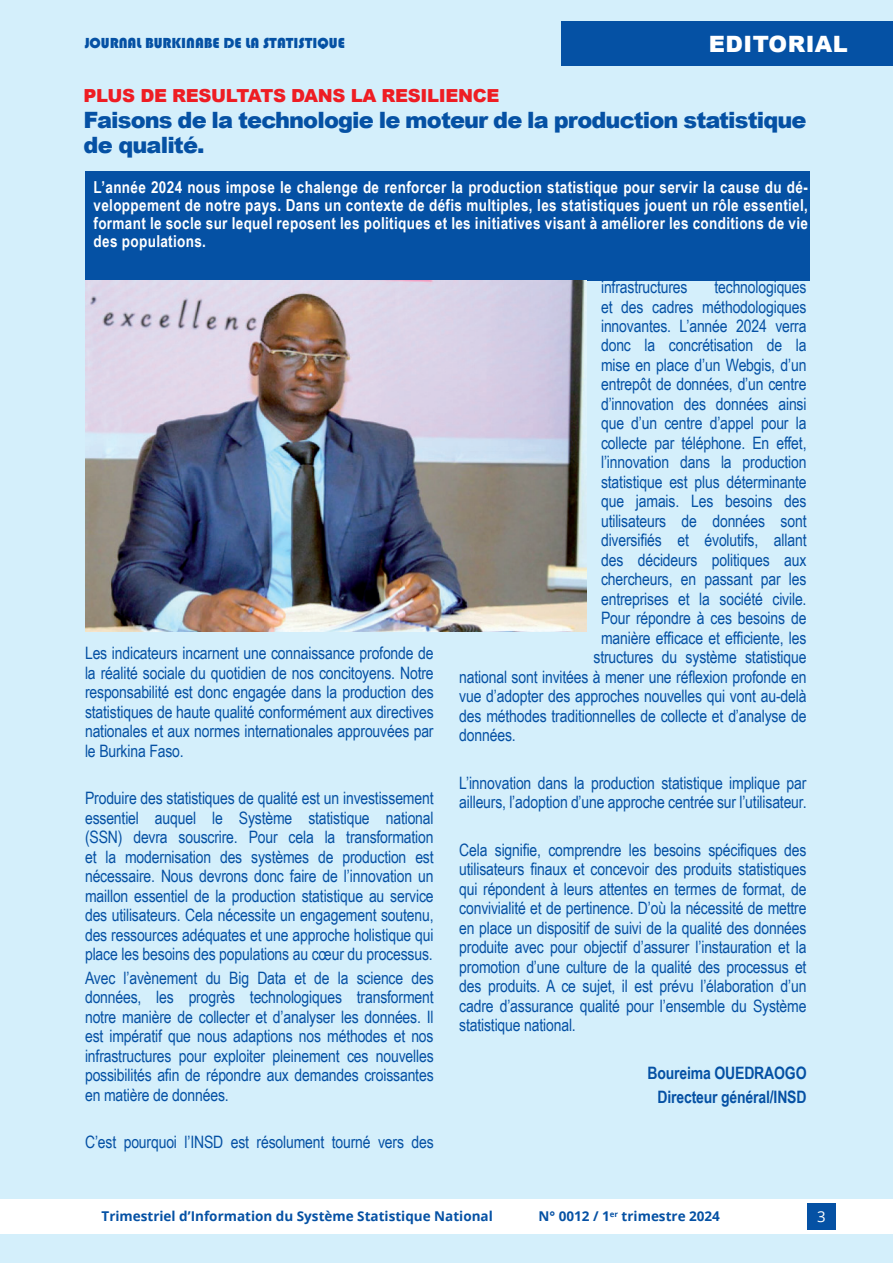
<style>
.page{position:relative;width:893px;height:1263px;background:#d4effb}
.page>*{position:absolute;margin:0;border:0;box-sizing:border-box;transform-origin:0 0}
.t1{font:900 22.5px/25.5px "Arial";letter-spacing:-.04em;color:#0551a4}
.t2{font:900 22.5px "Arial";letter-spacing:.02em;color:#fff}
.t3{font:900 18px "Arial";letter-spacing:-.02em;color:#ee1d23}
.t4{font:17.1px/19.5px "Arial Narrow";letter-spacing:-.01em;color:#0551a4;text-align:justify}
.t5{font:700 17.1px/23.7px "Arial Narrow";letter-spacing:-.01em;color:#0551a4;text-align:center}
.t6{font:700 16.5px/18px "Arial Narrow";letter-spacing:.02em;color:#fff;text-align:justify}
.t7{font:15px "Bauhaus 93";color:#0551a4}
.t8{font:15px "Open Sans";color:#fff}
.t9{font:700 13.5px "Open Sans";color:#0551a4}
</style>
<div class="page">
<div style="left:0;top:1199px;width:893px;height:34px;background:#fff"></div>
<div style="left:806px;top:1203px;width:30px;height:26px;background:#0551a4"></div>
<div style="left:85px;top:171px;width:724px;height:110px;background:#0551a4"></div>
<div style="left:561px;top:21px;width:332px;height:45px;background:#0551a4"></div>
<img style="left:85px;top:281px;width:502px;height:350px">
<p class="t7" style="left:85px;top:34px;width:261px">JOURNAL BURKINABE DE LA STATISTIQUE</p>
<h1 class="t2" style="left:709px;top:27px;width:141px">EDITORIAL</h1>
<p class="t3" style="left:84px;top:83px;width:417px">PLUS DE RESULTATS DANS LA RESILIENCE</p>
<h1 class="t1" style="left:84px;top:106px;width:724px">Faisons de la technologie le moteur de la production statistique de qualité.</h1>
<p class="t6" style="left:94px;top:177px;width:716px">L’année 2024 nous impose le chalenge de renforcer la production statistique pour servir la cause du dé&shy;veloppement de notre pays. Dans un contexte de défis multiples, les statistiques jouent un rôle essentiel, formant le socle sur lequel reposent les politiques et les initiatives visant à améliorer les conditions de vie des populations.</p>
<p class="t4" style="left:85px;top:643px;width:350px">Les indicateurs incarnent une connaissance profonde de la réalité sociale du quotidien de nos concitoyens. Notre responsabilité est donc engagée dans la production des statistiques de haute qualité conformément aux directives nationales et aux normes internationales approuvées par le Burkina Faso.</p>
<p class="t4" style="left:85px;top:788px;width:350px">Produire des statistiques de qualité est un investissement essentiel auquel le Système statistique national (SSN) devra souscrire. Pour cela la transformation et la modernisation des systèmes de production est nécessaire. Nous devrons donc faire de l’innovation un maillon essentiel de la production statistique au service des utilisateurs. Cela nécessite un engagement soutenu, des ressources adéquates et une approche holistique qui place les besoins des populations au cœur du processus.</p>
<p class="t4" style="left:85px;top:967px;width:350px">Avec l’avènement du Big Data et de la science des données, les progrès technologiques transforment notre manière de collecter et d’analyser les données. Il est impératif que nous adaptions nos méthodes et nos infrastructures pour exploiter pleinement ces nouvelles possibilités afin de répondre aux demandes croissantes en matière de données.</p>
<p class="t4" style="left:85px;top:1132px;width:350px">C’est pourquoi l’INSD est résolument tourné vers des</p>
<p class="t4" style="left:601px;top:277px;width:88px">infrastructures</p>
<p class="t4" style="left:714px;top:277px;width:94px">technologiques</p>
<p class="t4" style="left:601px;top:296px;width:207px">et des cadres méthodologiques</p>
<p class="t4" style="left:601px;top:316px;width:207px">innovantes. L’année 2024 verra</p>
<p class="t4" style="left:601px;top:335px;width:207px">donc la concrétisation de la</p>
<p class="t4" style="left:601px;top:355px;width:207px">mise en place d’un Webgis, d’un</p>
<p class="t4" style="left:601px;top:374px;width:207px">entrepôt de données, d’un centre</p>
<p class="t4" style="left:601px;top:394px;width:207px">d’innovation des données ainsi</p>
<p class="t4" style="left:601px;top:413px;width:207px">que d’un centre d’appel pour la</p>
<p class="t4" style="left:601px;top:433px;width:207px">collecte par téléphone. En effet,</p>
<p class="t4" style="left:601px;top:452px;width:207px">l’innovation dans la production</p>
<p class="t4" style="left:601px;top:471px;width:207px">statistique est plus déterminante</p>
<p class="t4" style="left:601px;top:491px;width:207px">que jamais. Les besoins des</p>
<p class="t4" style="left:601px;top:510px;width:207px">utilisateurs de données sont</p>
<p class="t4" style="left:601px;top:530px;width:207px">diversifiés et évolutifs, allant</p>
<p class="t4" style="left:601px;top:549px;width:207px">des décideurs politiques aux</p>
<p class="t4" style="left:601px;top:569px;width:207px">chercheurs, en passant par les</p>
<p class="t4" style="left:601px;top:588px;width:207px">entreprises et la société civile.</p>
<p class="t4" style="left:601px;top:608px;width:207px">Pour répondre à ces besoins de</p>
<p class="t4" style="left:601px;top:627px;width:207px">manière efficace et efficiente, les</p>
<p class="t4" style="left:594px;top:647px;width:214px">structures du système statistique</p>
<p class="t4" style="left:459px;top:666px;width:349px">national sont invitées à mener une réflexion profonde en</p>
<p class="t4" style="left:459px;top:686px;width:349px">vue d’adopter des approches nouvelles qui vont au-delà</p>
<p class="t4" style="left:459px;top:705px;width:349px">des méthodes traditionnelles de collecte et d’analyse de</p>
<p class="t4" style="left:459px;top:725px;width:58px">données.</p>
<p class="t4" style="left:459px;top:772px;width:349px">L’innovation dans la production statistique implique par ailleurs, l’adoption d’une approche centrée sur l’utilisateur.</p>
<p class="t4" style="left:459px;top:839px;width:349px">Cela signifie, comprendre les besoins spécifiques des utilisateurs finaux et concevoir des produits statistiques qui répondent à leurs attentes en termes de format, de convivialité et de pertinence. D’où la nécessité de mettre en place un dispositif de suivi de la qualité des données produite avec pour objectif d’assurer l’instauration et la promotion d’une culture de la qualité des processus et des produits. A ce sujet, il est prévu l’élaboration d’un cadre d’assurance qualité pour l’ensemble du Système statistique national.</p>
<p class="t5" style="left:647px;top:1060px;width:161px">Boureima OUEDRAOGO<br>Directeur général/INSD</p>
<p class="t9" style="left:102px;top:1207px;width:393px">Trimestriel d’Information du Système Statistique National</p>
<p class="t9" style="left:141px;top:1207px;width:580px">Trimestriel d’Information du Système Statistique National N° 0012 / 1<sup>er</sup> trimestre 2024</p>
<p class="t9" style="left:578px;top:1207px;width:175px">N° 000 / 1<sup>er</sup> trimestre 2021</p>
<p class="t8" style="left:817px;top:1206px;width:10px">3</p>
</div>
